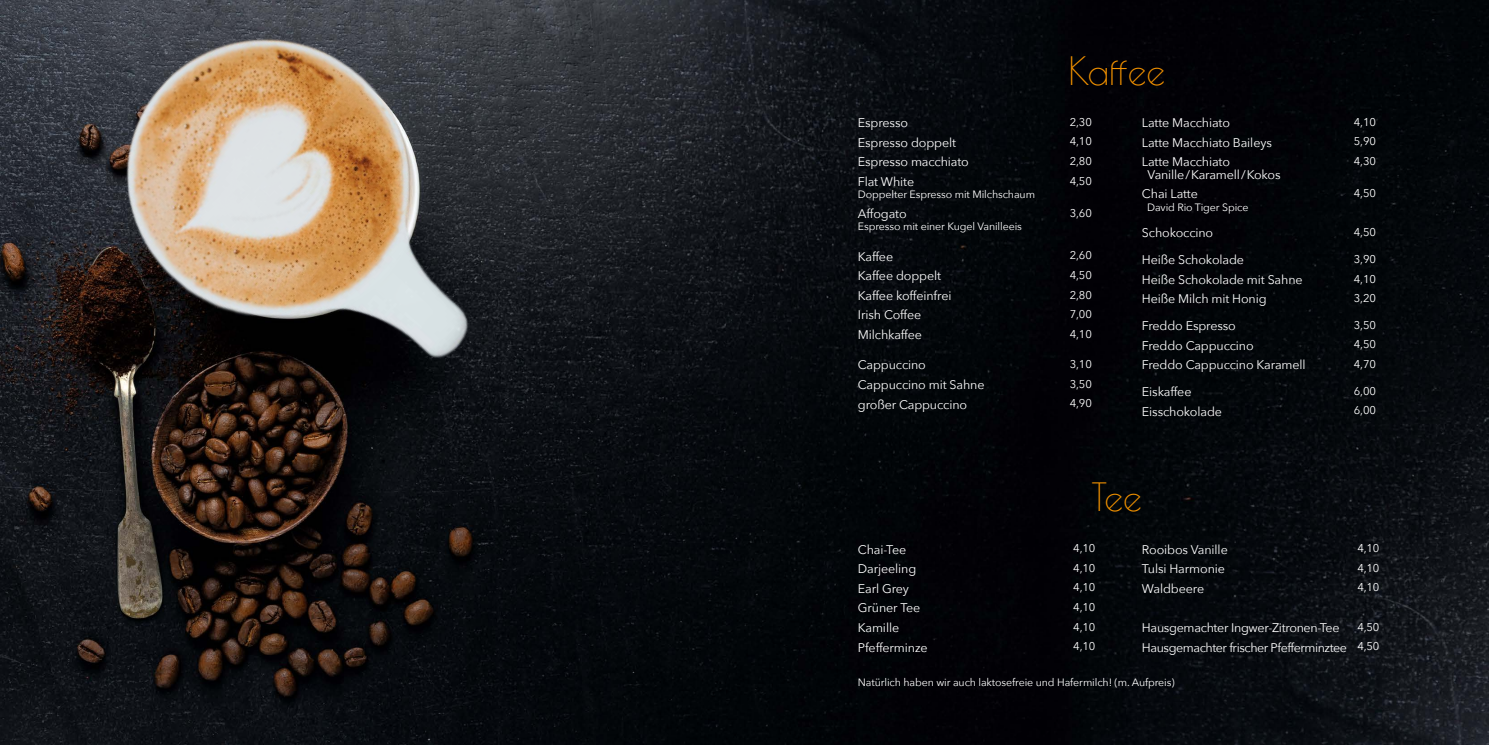
<style>
.page{position:relative;width:1489px;height:745px;background:#fff}
.page>*{position:absolute;margin:0;border:0;box-sizing:border-box;transform-origin:0 0}
.t1{font:37.5px "Poiret One";color:#f39200}
.t2{font:12.5px/12.5px "Avenir Next";letter-spacing:-.01em;color:#fff}
.t3{font:12.5px "Avenir Next";letter-spacing:-.035em;color:#fff}
.t4{font:11.25px "Avenir Next";letter-spacing:-.01em;color:#fff}
.t5{font:10.62px "Avenir Next";letter-spacing:-.01em;color:#fff}
.s1{font-size:11.25px}
</style>
<div class="page">
<img style="left:0;top:0;width:1488px;height:744px">
<img style="left:37px;top:0;width:558px;height:500px">
<h1 class="t1" style="left:1068px;top:44px;width:98px">Kaffee</h1>
<p class="t2" style="left:857px;top:116px;width:52px">Espresso</p>
<p class="t4" style="left:1069px;top:112px;width:24px">2,30</p>
<p class="t2" style="left:857px;top:135px;width:100px">Espresso doppelt</p>
<p class="t4" style="left:1069px;top:132px;width:24px">4,10</p>
<p class="t2" style="left:857px;top:155px;width:112px">Espresso macchiato</p>
<p class="t4" style="left:1069px;top:151px;width:24px">2,80</p>
<p class="t2" style="left:857px;top:174px;width:58px">Flat White</p>
<p class="t5" style="left:857px;top:185px;width:179px">Doppelter Espresso mit Milchschaum</p>
<p class="t4" style="left:1069px;top:171px;width:24px">4,50</p>
<p class="t2" style="left:857px;top:206px;width:50px">Affogato</p>
<p class="t5" style="left:857px;top:217px;width:165px">Espresso mit einer Kugel Vanilleeis</p>
<p class="t4" style="left:1069px;top:203px;width:24px">3,60</p>
<p class="t2" style="left:857px;top:249px;width:37px">Kaffee</p>
<p class="t4" style="left:1069px;top:246px;width:24px">2,60</p>
<p class="t2" style="left:857px;top:269px;width:85px">Kaffee doppelt</p>
<p class="t4" style="left:1069px;top:265px;width:24px">4,50</p>
<p class="t2" style="left:857px;top:288px;width:95px">Kaffee koffeinfrei</p>
<p class="t4" style="left:1069px;top:285px;width:24px">2,80</p>
<p class="t2" style="left:857px;top:308px;width:65px">Irish Coffee</p>
<p class="t4" style="left:1069px;top:304px;width:24px">7,00</p>
<p class="t2" style="left:857px;top:328px;width:66px">Milchkaffee</p>
<p class="t4" style="left:1069px;top:324px;width:24px">4,10</p>
<p class="t2" style="left:857px;top:358px;width:69px">Cappuccino</p>
<p class="t4" style="left:1069px;top:354px;width:24px">3,10</p>
<p class="t2" style="left:857px;top:377px;width:128px">Cappuccino mit Sahne</p>
<p class="t4" style="left:1069px;top:374px;width:24px">3,50</p>
<p class="t2" style="left:857px;top:397px;width:111px">großer Cappuccino</p>
<p class="t4" style="left:1069px;top:393px;width:24px">4,90</p>
<p class="t2" style="left:1141px;top:116px;width:90px">Latte Macchiato</p>
<p class="t4" style="left:1353px;top:112px;width:24px">4,10</p>
<p class="t2" style="left:1141px;top:135px;width:131px">Latte Macchiato Baileys</p>
<p class="t4" style="left:1353px;top:132px;width:24px">5,90</p>
<p class="t2" style="left:1147px;top:155px;width:134px;text-indent:-6px">Latte Macchiato<br>Vanille/Karamell/Kokos</p>
<p class="t4" style="left:1353px;top:151px;width:24px">4,30</p>
<p class="t2" style="left:1141px;top:187px;width:57px">Chai Latte</p>
<p class="t5" style="left:1146px;top:198px;width:103px">David Rio Tiger Spice</p>
<p class="t4" style="left:1353px;top:183px;width:24px">4,50</p>
<p class="t2" style="left:1141px;top:226px;width:73px">Schokoccino</p>
<p class="t4" style="left:1353px;top:223px;width:24px">4,50</p>
<p class="t2" style="left:1141px;top:253px;width:104px">Heiße Schokolade</p>
<p class="t4" style="left:1353px;top:249px;width:24px">3,90</p>
<p class="t2" style="left:1141px;top:272px;width:162px">Heiße Schokolade mit Sahne</p>
<p class="t4" style="left:1353px;top:269px;width:24px">4,10</p>
<p class="t2" style="left:1141px;top:292px;width:126px">Heiße Milch mit Honig</p>
<p class="t4" style="left:1353px;top:288px;width:24px">3,20</p>
<p class="t2" style="left:1141px;top:319px;width:95px">Freddo Espresso</p>
<p class="t4" style="left:1353px;top:315px;width:24px">3,50</p>
<p class="t2" style="left:1141px;top:338px;width:113px">Freddo Cappuccino</p>
<p class="t4" style="left:1353px;top:335px;width:24px">4,50</p>
<p class="t2" style="left:1141px;top:358px;width:165px">Freddo Cappuccino Karamell</p>
<p class="t4" style="left:1353px;top:354px;width:24px">4,70</p>
<p class="t2" style="left:1141px;top:384px;width:51px">Eiskaffee</p>
<p class="t4" style="left:1353px;top:381px;width:24px">6,00</p>
<p class="t2" style="left:1141px;top:404px;width:82px">Eisschokolade</p>
<p class="t4" style="left:1353px;top:400px;width:24px">6,00</p>
<h1 class="t1" style="left:1091px;top:470px;width:52px">Tee</h1>
<p class="t2" style="left:857px;top:542px;width:50px">Chai-Tee</p>
<p class="t4" style="left:1073px;top:538px;width:24px">4,10</p>
<p class="t2" style="left:857px;top:561px;width:60px">Darjeeling</p>
<p class="t4" style="left:1073px;top:558px;width:24px">4,10</p>
<p class="t2" style="left:857px;top:581px;width:53px">Earl Grey</p>
<p class="t4" style="left:1073px;top:577px;width:24px">4,10</p>
<p class="t2" style="left:857px;top:600px;width:64px">Grüner Tee</p>
<p class="t4" style="left:1073px;top:597px;width:24px">4,10</p>
<p class="t2" style="left:857px;top:620px;width:43px">Kamille</p>
<p class="t4" style="left:1073px;top:617px;width:24px">4,10</p>
<p class="t2" style="left:857px;top:640px;width:71px">Pfefferminze</p>
<p class="t4" style="left:1073px;top:636px;width:24px">4,10</p>
<p class="t2" style="left:1141px;top:542px;width:87px">Rooibos Vanille</p>
<p class="t4" style="left:1357px;top:538px;width:24px">4,10</p>
<p class="t2" style="left:1141px;top:561px;width:84px">Tulsi Harmonie</p>
<p class="t4" style="left:1357px;top:558px;width:24px">4,10</p>
<p class="t2" style="left:1141px;top:581px;width:64px">Waldbeere</p>
<p class="t4" style="left:1357px;top:577px;width:24px">4,10</p>
<p class="t2" style="left:1141px;top:620px;width:199px">Hausgemachter Ingwer-Zitronen-Tee</p>
<p class="t4" style="left:1357px;top:617px;width:24px">4,50</p>
<p class="t3" style="left:1141px;top:636px;width:239px">Hausgemachter frischer Pfefferminztee <span class="s1">4,50</span></p>
<p class="t5" style="left:857px;top:673px;width:318px">Natürlich haben wir auch laktosefreie und Hafermilch! (m. Aufpreis)</p>
</div>
